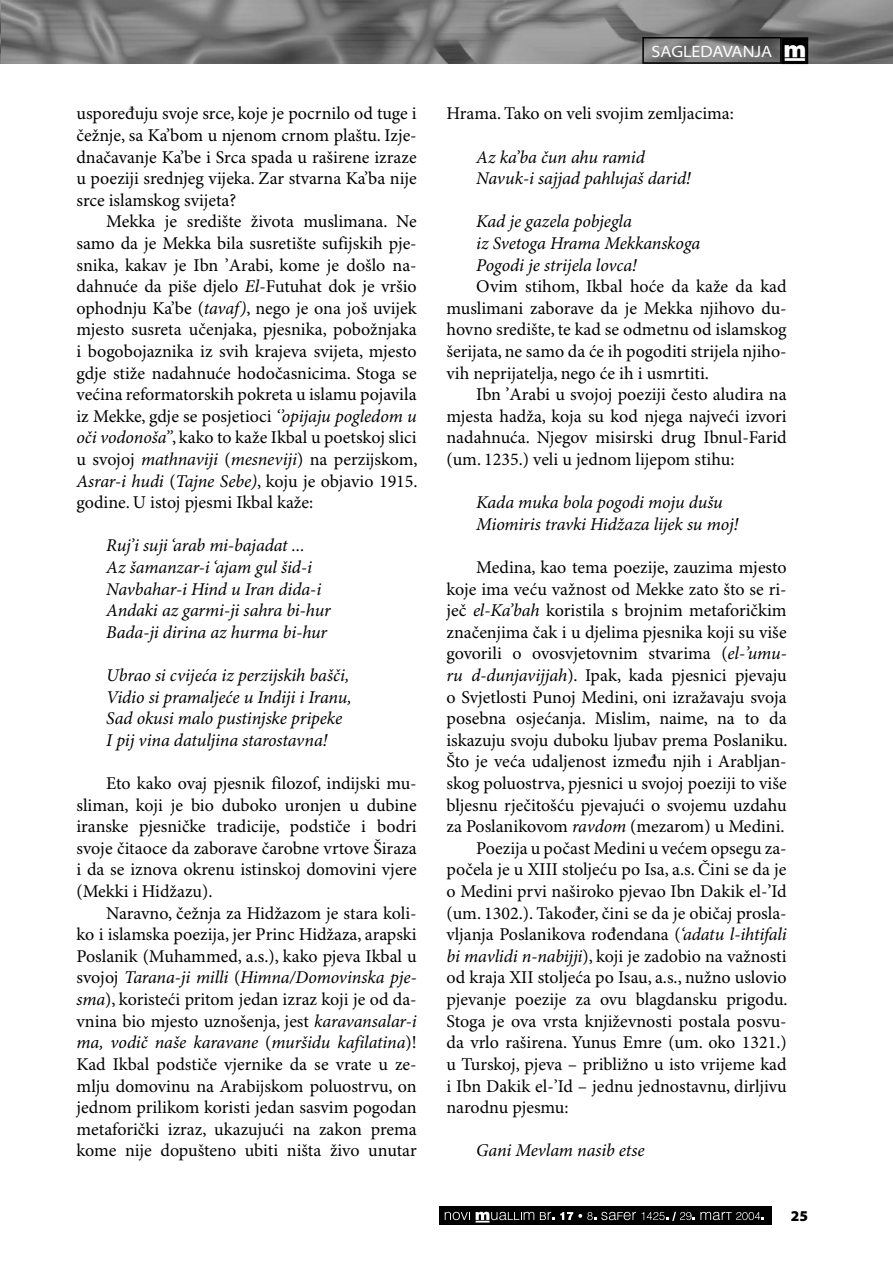
<style>
.page{position:relative;width:893px;height:1263px;background:#fff}
.page>*{position:absolute;margin:0;border:0;box-sizing:border-box;transform-origin:0 0}
.Body_tekst_unicode{font:18px/21.6px "Minion Pro";color:#000;text-align:justify}
.Body_tekst_unicode-2{font:italic 18px "Minion Pro";letter-spacing:-.01em;color:#000}
.t1{font:semi-expanded 16.5px "Myriad Pro";color:#fff}
.t2{font:900 15px "Myriad Pro";color:#000}
.s1{font-style:italic}
.s2{font-family:"Muallim";font-stretch:normal}
</style>
<div class="page">
<img style="left:0;top:0;width:893px;height:64px">
<div style="left:642px;top:37px;width:140px;height:27px;border:2px solid #000"></div>
<div style="left:782px;top:38px;width:25px;height:25px;background:#000"></div>
<div style="left:781px;top:37px;width:27px;height:27px;border:2px solid #000"></div>
<div style="left:439px;top:1207px;width:332px;height:18px;background:#000"></div>
<svg style="left:445px;top:1212px;width:25px;height:8px"></svg>
<svg style="left:476px;top:1212px;width:58px;height:10px"></svg>
<svg style="left:540px;top:1212px;width:224px;height:9px"></svg>
<p class="Body_tekst_unicode" style="left:76px;top:104px;width:342px">uspoređuju svoje srce, koje je pocrnilo od tuge i čežnje, sa Ka’bom u njenom crnom plaštu. Izje&shy;dnačavanje Ka’be i Srca spada u raširene izraze u poeziji srednjeg vijeka. Zar stvarna Ka’ba nije srce islamskog svijeta?</p>
<p class="Body_tekst_unicode" style="left:76px;top:212px;width:343px;text-indent:30px">Mekka je središte života muslimana. Ne samo da je Mekka bila susretište sufijskih pje&shy;snika, kakav je Ibn ’Arabi, kome je došlo na&shy;dahnuće da piše djelo <span class="s1">El</span>-Futuhat dok je vršio ophodnju Ka’be (<span class="s1">tavaf)</span>, nego je ona još uvijek mjesto susreta učenjaka, pjesnika, pobožnjaka i bogobojaznika iz svih krajeva svijeta, mjesto gdje stiže nadahnuće hodočasnicima. Stoga se većina reformatorskih pokreta u islamu pojavila iz Mekke, gdje se posjetioci <span class="s1">‘’opijaju pogledom u oči vodonoša’’</span>, kako to kaže Ikbal u poetskoj slici u svojoj <span class="s1">mathnaviji</span> (<span class="s1">mesneviji</span>) na perzijskom, <span class="s1">Asrar-i hudi</span> (<span class="s1">Tajne Sebe)</span>, koju je objavio 1915. godine. U istoj pjesmi Ikbal kaže:</p>
<p class="Body_tekst_unicode-2" style="left:106px;top:535px;width:200px">Ruj’i suji ‘arab mi-bajadat ...</p>
<p class="Body_tekst_unicode-2" style="left:106px;top:556px;width:207px">Az šamanzar-i ‘ajam gul šid-i</p>
<p class="Body_tekst_unicode-2" style="left:106px;top:578px;width:216px">Navbahar-i Hind u Iran dida-i</p>
<p class="Body_tekst_unicode-2" style="left:106px;top:600px;width:226px">Andaki az garmi-ji sahra bi-hur</p>
<p class="Body_tekst_unicode-2" style="left:106px;top:621px;width:222px">Bada-ji dirina az hurma bi-hur</p>
<p class="Body_tekst_unicode-2" style="left:106px;top:664px;width:244px">Ubrao si cvijeća iz perzijskih bašči,</p>
<p class="Body_tekst_unicode-2" style="left:106px;top:686px;width:247px">Vidio si pramaljeće u Indiji i Iranu,</p>
<p class="Body_tekst_unicode-2" style="left:106px;top:708px;width:238px">Sad okusi malo pustinjske pripeke</p>
<p class="Body_tekst_unicode-2" style="left:106px;top:729px;width:223px">I pij vina datuljina starostavna!</p>
<p class="Body_tekst_unicode" style="left:76px;top:773px;width:342px;text-indent:30px">Eto kako ovaj pjesnik filozof, indijski mu&shy;sliman, koji je bio duboko uronjen u dubine iranske pjesničke tradicije, podstiče i bodri svoje čitaoce da zaborave čarobne vrtove Širaza i da se iznova okrenu istinskoj domovini vjere (Mekki i Hidžazu).</p>
<p class="Body_tekst_unicode" style="left:76px;top:903px;width:342px;text-indent:30px">Naravno, čežnja za Hidžazom je stara koli&shy;ko i islamska poezija, jer Princ Hidžaza, arapski Poslanik (Muhammed, a.s.), kako pjeva Ikbal u svojoj <span class="s1">Tarana-ji milli</span> (<span class="s1">Himna/Domovinska pje&shy;sma</span>), koristeći pritom jedan izraz koji je od da&shy;vnina bio mjesto uznošenja, jest <span class="s1">karavansalar-i ma, vodič naše karavane</span> (<span class="s1">muršidu kafilatina</span>)!<br>Kad Ikbal podstiče vjernike da se vrate u ze&shy;mlju domovinu na Arabijskom poluostrvu, on jednom prilikom koristi jedan sasvim pogodan metaforički izraz, ukazujući na zakon prema kome nije dopušteno ubiti ništa živo unutar</p>
<p class="t1" style="left:652px;top:42px;width:156px">SAGLEDAVANJA <span class="s2">†</span></p>
<p class="Body_tekst_unicode" style="left:446px;top:104px;width:289px">Hrama. Tako on veli svojim zemljacima:</p>
<p class="Body_tekst_unicode-2" style="left:476px;top:146px;width:170px">Az ka’ba čun ahu ramid</p>
<p class="Body_tekst_unicode-2" style="left:476px;top:168px;width:216px">Navuk-i sajjad pahlujaš darid!</p>
<p class="Body_tekst_unicode-2" style="left:476px;top:211px;width:157px">Kad je gazela pobjegla</p>
<p class="Body_tekst_unicode-2" style="left:476px;top:232px;width:226px">iz Svetoga Hrama Mekkanskoga</p>
<p class="Body_tekst_unicode-2" style="left:476px;top:254px;width:162px">Pogodi je strijela lovca!</p>
<p class="Body_tekst_unicode" style="left:446px;top:276px;width:342px;text-indent:30px">Ovim stihom, Ikbal hoće da kaže da kad muslimani zaborave da je Mekka njihovo du&shy;hovno središte, te kad se odmetnu od islamskog šerijata, ne samo da će ih pogoditi strijela njiho&shy;vih neprijatelja, nego će ih i usmrtiti.</p>
<p class="Body_tekst_unicode" style="left:446px;top:384px;width:342px;text-indent:30px">Ibn ’Arabi u svojoj poeziji često aludira na mjesta hadža, koja su kod njega najveći izvori nadahnuća. Njegov misirski drug Ibnul-Farid (um. 1235.) veli u jednom lijepom stihu:</p>
<p class="Body_tekst_unicode-2" style="left:476px;top:492px;width:248px">Kada muka bola pogodi moju dušu</p>
<p class="Body_tekst_unicode-2" style="left:476px;top:513px;width:264px">Miomiris travki Hidžaza lijek su moj!</p>
<p class="Body_tekst_unicode" style="left:446px;top:557px;width:343px;text-indent:30px">Medina, kao tema poezije, zauzima mjesto koje ima veću važnost od Mekke zato što se ri&shy;ječ <span class="s1">el-Ka’bah</span> koristila s brojnim metaforičkim značenjima čak i u djelima pjesnika koji su više govorili o ovosvjetovnim stvarima (<span class="s1">el-’umu&shy;ru d-dunjavijjah</span>). Ipak, kada pjesnici pjevaju o Svjetlosti Punoj Medini, oni izražavaju svoja posebna osjećanja. Mislim, naime, na to da iskazuju svoju duboku ljubav prema Poslaniku.<br>Što je veća udaljenost između njih i Arabljan&shy;skog poluostrva, pjesnici u svojoj poeziji to više bljesnu rječitošću pjevajući o svojemu uzdahu za Poslanikovom <span class="s1">ravdom</span> (mezarom) u Medini.</p>
<p class="Body_tekst_unicode" style="left:446px;top:838px;width:343px;text-indent:30px">Poezija u počast Medini u većem opsegu za&shy;počela je u XIII stoljeću po Isa, a.s. Čini se da je o Medini prvi naširoko pjevao Ibn Dakik el-’Id (um. 1302.). Također, čini se da je običaj prosla&shy;vljanja Poslanikova rođendana (<span class="s1">‘adatu l-ihtifali bi mavlidi n-nabijji</span>), koji je zadobio na važnosti od kraja XII stoljeća po Isau, a.s., nužno uslovio pjevanje poezije za ovu blagdansku prigodu.<br>Stoga je ova vrsta književnosti postala posvu&shy;da vrlo raširena. Yunus Emre (um. oko 1321.) u Turskoj, pjeva – približno u isto vrijeme kad i Ibn Dakik el-’Id – jednu jednostavnu, dirljivu narodnu pjesmu:</p>
<p class="Body_tekst_unicode-2" style="left:476px;top:1140px;width:170px">Gani Mevlam nasib etse</p>
<p class="t2" style="left:791px;top:1205px;width:19px">25</p>
</div>
